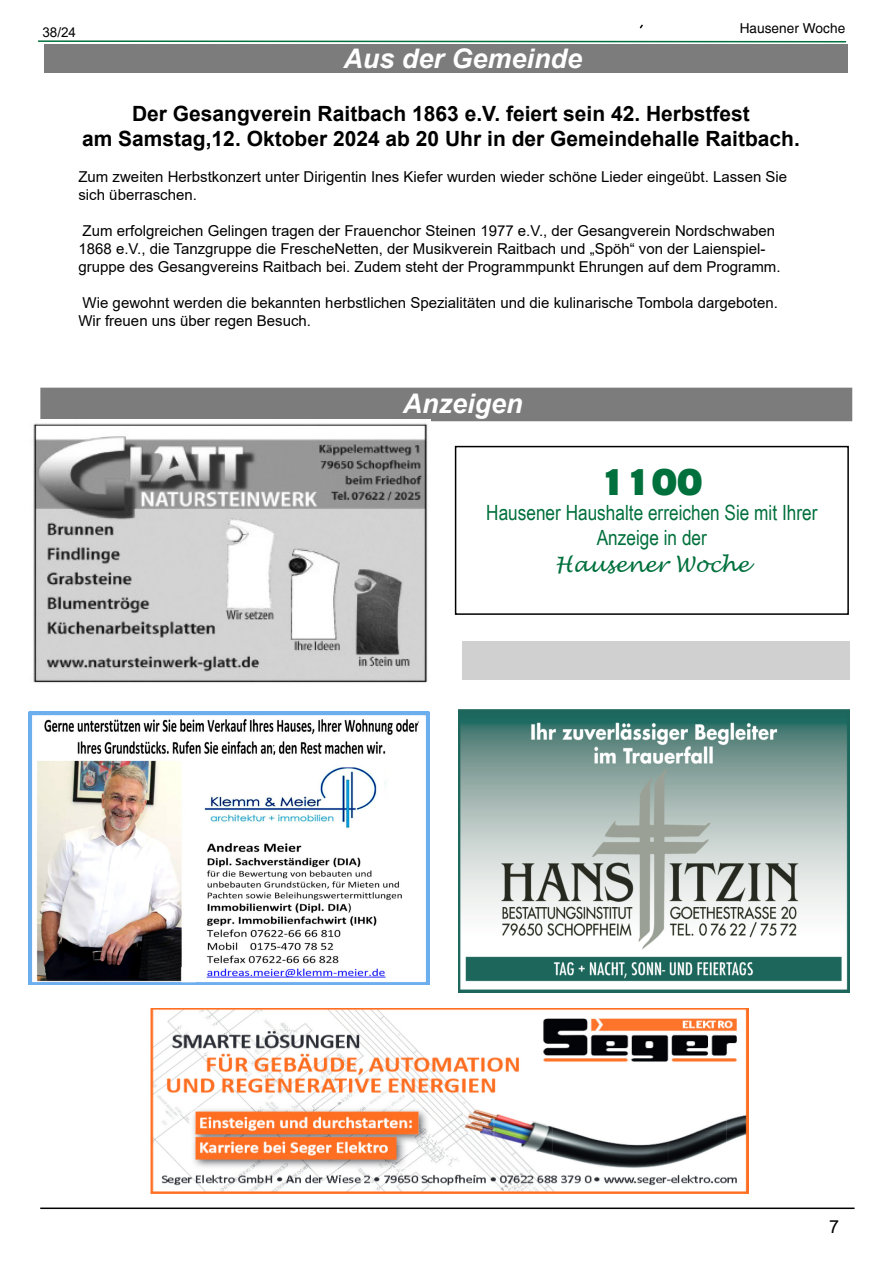
<style>
.page{position:relative;width:893px;height:1263px;background:#fff}
.page>*{position:absolute;margin:0;border:0;box-sizing:border-box;transform-origin:0 0}
.t1{font:36px "Advertisers Gothic";color:#00703c}
.t2{font:italic 700 27px "Arial";color:#fff}
.t3{font:700 21px/25.2px "Arial";color:#000;text-align:center}
.t4{font:21px/25.2px "Arial Narrow";color:#00703c;text-align:center}
.t5{font:italic 21px "Lucida Handwriting";color:#00703c}
.t6{font:18px "Arial";color:#000}
.t7{font:15px/18px "Arial";color:#000}
.t8{font:13.65px "Helvetica";color:#000}
.t9{font:13.5px "Arial";color:#000}
</style>
<div class="page">
<hr style="left:40px;top:1208px;width:814px;height:1px;background:#000">
<svg style="left:38px;top:40px;width:809px;height:3px;background:#7fb79d"></svg>
<svg style="left:639px;top:24px;width:4px;height:5px"></svg>
<div style="left:40px;top:388px;width:812px;height:33px;background:#7c7c7c"></div>
<img style="left:458px;top:710px;width:391px;height:283px">
<img style="left:150px;top:1008px;width:599px;height:186px">
<img style="left:33px;top:419px;width:397px;height:264px">
<img style="left:29px;top:711px;width:400px;height:274px">
<div style="left:44px;top:44px;width:804px;height:28px;background:#7c7c7c"></div>
<div style="left:455px;top:446px;width:394px;height:169px;border:2px solid #000"></div>
<div style="left:462px;top:641px;width:387px;height:39px;background:#d0d0d0"></div>
<p class="t9" style="left:42px;top:28px;width:35px">38/24</p>
<h2 class="t2" style="left:343px;top:48px;width:240px">Aus der Gemeinde</h2>
<p class="t8" style="left:740px;top:23px;width:107px">Hausener Woche</p>
<h3 class="t3" style="left:82px;top:103px;width:719px">Der Gesangverein Raitbach 1863 e.V. feiert sein 42. Herbstfest<br>am Samstag,12. Oktober 2024 ab 20 Uhr in der Gemeindehalle Raitbach.</h3>
<p class="t7" style="left:78px;top:169px;width:710px">Zum zweiten Herbstkonzert unter Dirigentin Ines Kiefer wurden wieder schöne Lieder eingeübt. Lassen Sie sich überraschen.</p>
<p class="t7" style="left:78px;top:223px;width:703px">Zum erfolgreichen Gelingen tragen der Frauenchor Steinen 1977 e.V., der Gesangverein Nordschwaben<br>1868 e.V., die Tanzgruppe die FrescheNetten, der Musikverein Raitbach und „Spöh“ von der Laienspiel&shy;gruppe des Gesangvereins Raitbach bei. Zudem steht der Programmpunkt Ehrungen auf dem Programm.</p>
<p class="t7" style="left:78px;top:295px;width:701px">Wie gewohnt werden die bekannten herbstlichen Spezialitäten und die kulinarische Tombola dargeboten.<br>Wir freuen uns über regen Besuch.</p>
<h2 class="t2" style="left:403px;top:393px;width:122px">Anzeigen</h2>
<h1 class="t1" style="left:601px;top:461px;width:103px">1100</h1>
<h3 class="t4" style="left:486px;top:502px;width:333px">Hausener Haushalte erreichen Sie mit Ihrer<br>Anzeige in der</h3>
<h3 class="t5" style="left:555px;top:554px;width:196px">Hausener Woche</h3>
<p class="t6" style="left:829px;top:1220px;width:12px">7</p>
</div>
